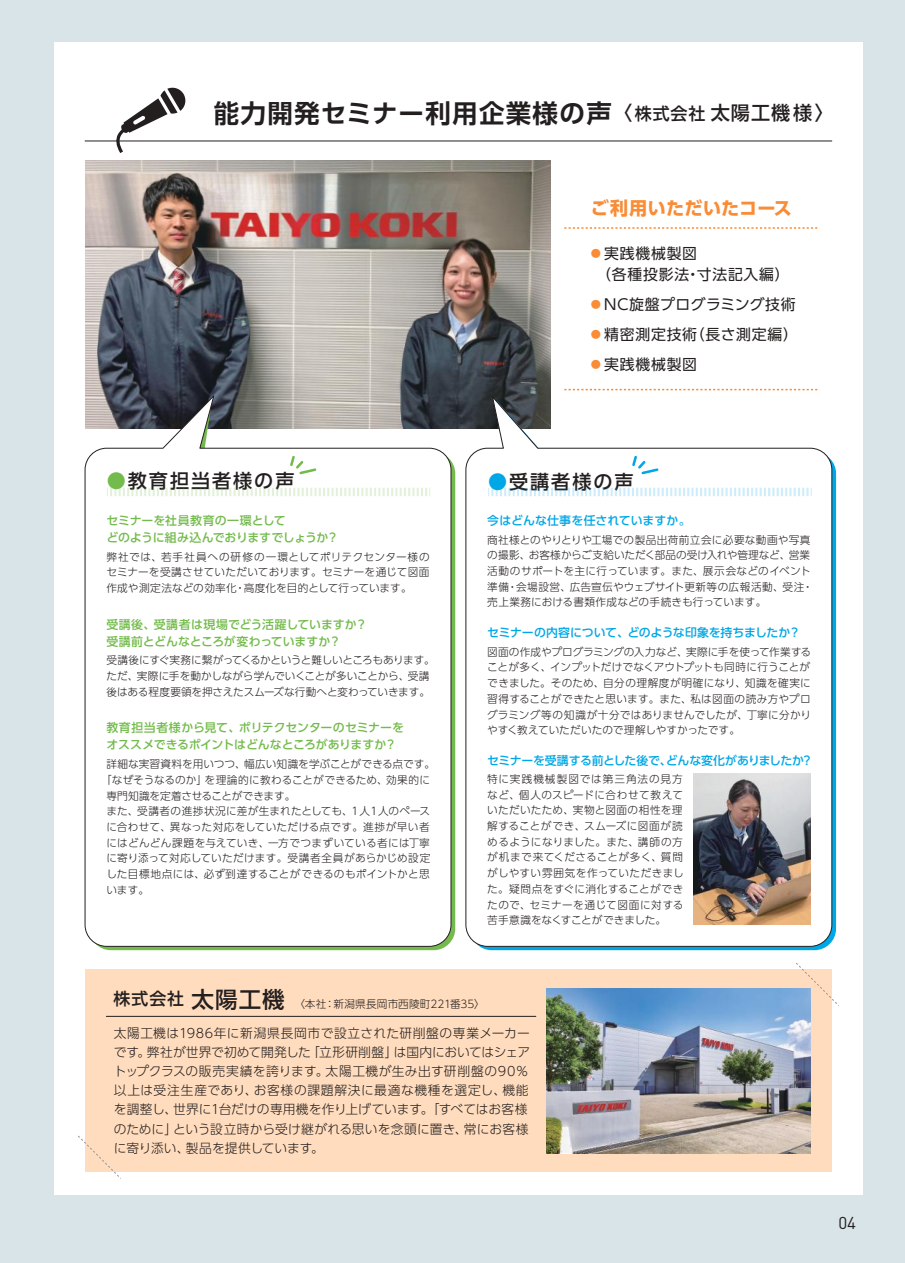
<style>
.page{position:relative;width:905px;height:1263px;background:#d9e4e9}
.page>*{position:absolute;margin:0;border:0;box-sizing:border-box;transform-origin:0 0}
.t1{font:700 25.5px "UD Shin Go Pr 6 De";letter-spacing:.05em;color:#241f1f}
.t2{font:500 19.2px "UD Shin Go Pr 6";letter-spacing:.1em;color:#241f1f}
.t3{font:700 18.15px "UD Shin Go Pr 6";letter-spacing:.01em;color:#f98c35}
.t4{font:16.95px "DIN";color:#241f1f}
.t5{font:14.85px/21.3px "UD Shin Go Pr 6";letter-spacing:.05em;color:#241f1f}
.t6{font:14.85px "UD Shin Go Pr 6";letter-spacing:.02em;color:#241f1f}
.t7{font:300 12.75px/19.2px "UD Shin Go Pr 6";letter-spacing:.02em;color:#241f1f}
.t8{font:500 11.85px/17px "UD Shin Go Pr 6";letter-spacing:-.005em;color:#73bb4c}
.t9{font:500 11.85px "UD Shin Go Pr 6";letter-spacing:-.01em;color:#00a7e6}
.t10{font:300 10.65px/15.8px "UD Shin Go Pr 6";letter-spacing:.01em;color:#241f1f;text-align:justify}
.t11{font:300 10.65px/15.8px "UD Shin Go Pr 6";letter-spacing:-.01em;color:#241f1f}
.t12{font:300 10.65px "UD Shin Go Pr 6";letter-spacing:.03em;color:#241f1f}
.t13{font:300 10.65px "UD Shin Go Pr 6";letter-spacing:-.015em;color:#241f1f}
.s1{font-family:"UD Shin Go Pr 6";font-weight:500;font-size:19.2px}
.s2{font-family:"UD Shin Go Pr 6";font-weight:500;font-size:16.95px}
.s3{color:#f98c35}
.s4{color:#73bb4c}
.s5{color:#00a7e6}
.s6{font-weight:500;font-size:22.5px}
</style>
<div class="page">
<div style="left:54px;top:43px;width:808px;height:1152px;background:#fff"></div>
<img style="left:85px;top:160px;width:466px;height:268px">
<div style="left:85px;top:969px;width:747px;height:203px;background:#ffdcbd"></div>
<svg style="left:84px;top:393px;width:368px;height:554px"></svg>
<svg style="left:465px;top:394px;width:368px;height:553px"></svg>
<svg style="left:796px;top:963px;width:43px;height:44px"></svg>
<svg style="left:78px;top:1135px;width:43px;height:44px"></svg>
<hr style="left:85px;top:141px;width:747px;height:1px;background:#241f1f">
<hr style="left:106px;top:1016px;width:430px;height:1px;background:#241f1f">
<svg style="left:115px;top:87px;width:72px;height:66px"></svg>
<svg style="left:564px;top:227px;width:254px;height:2px"></svg>
<svg style="left:564px;top:389px;width:254px;height:1px"></svg>
<svg style="left:107px;top:488px;width:323px;height:8px"></svg>
<svg style="left:488px;top:488px;width:324px;height:8px"></svg>
<svg style="left:288px;top:454px;width:30px;height:22px"></svg>
<svg style="left:630px;top:454px;width:30px;height:22px"></svg>
<img style="left:693px;top:773px;width:117px;height:151px">
<img style="left:547px;top:988px;width:263px;height:165px">
<h1 class="t1" style="left:214px;top:92px;width:621px">能力開発セミナー利用企業様の声<span class="s1">〈</span><span class="s2">株式会社</span><span class="s1">太陽工機様〉</span></h1>
<h3 class="t3" style="left:591px;top:193px;width:203px">ご利用いただいたコース</h3>
<h3 class="t5" style="left:588px;top:242px;width:203px"><span class="s3">●</span>実践機械製図<br>　（各種投影法・寸法記入編）</h3>
<h3 class="t6" style="left:588px;top:293px;width:209px"><span class="s3">●</span>ＮＣ旋盤プログラミング技術</h3>
<h3 class="t5" style="left:588px;top:323px;width:211px"><span class="s3">●</span>精密測定技術（長さ測定編）</h3>
<h3 class="t5" style="left:588px;top:353px;width:110px"><span class="s3">●</span>実践機械製図</h3>
<h2 class="t2" style="left:107px;top:465px;width:189px"><span class="s4">●</span>教育担当者様の声</h2>
<h2 class="t2" style="left:488px;top:466px;width:147px"><span class="s5">●</span>受講者様の声</h2>
<p class="t8" style="left:106px;top:511px;width:234px">セミナーを社員教育の一環として<br>どのように組み込んでおりますでしょうか？</p>
<p class="t10" style="left:106px;top:548px;width:325px">弊社では、若手社員への研修の一環としてポリテクセンター様のセミナーを受講させていただいております。セミナーを通じて図面作成や測定法などの効率化・高度化を目的として行っています。</p>
<p class="t8" style="left:106px;top:615px;width:262px">受講後、受講者は現場でどう活躍していますか？受講前とどんなところが変わっていますか？</p>
<p class="t11" style="left:106px;top:652px;width:330px">受講後にすぐ実務に繋がってくるかというと難しいところもあります。ただ、実際に手を動かしながら学んでいくことが多いことから、受講後はある程度要領を押さえたスムーズな行動へと変わっていきます。</p>
<p class="t8" style="left:106px;top:719px;width:299px">教育担当者様から見て、ポリテクセンターのセミナーをオススメできるポイントはどんなところがありますか？</p>
<p class="t10" style="left:106px;top:756px;width:330px">詳細な実習資料を用いつつ、幅広い知識を学ぶことができる点です。</p>
<p class="t10" style="left:101px;top:771px;width:330px">「なぜそうなるのか」を理論的に教わることができるため、効果的に</p>
<p class="t13" style="left:106px;top:787px;width:190px">専門知識を定着させることができます。</p>
<p class="t10" style="left:106px;top:803px;width:325px">また、受講者の進捗状況に差が生まれたとしても、1人1人のペース</p>
<p class="t12" style="left:106px;top:818px;width:325px">に合わせて、異なった対応をしていただける点です。進捗が早い者</p>
<p class="t12" style="left:106px;top:834px;width:325px">にはどんどん課題を与えていき、一方でつまずいている者には丁寧</p>
<p class="t10" style="left:106px;top:850px;width:325px">に寄り添って対応していただけます。受講者全員があらかじめ設定</p>
<p class="t10" style="left:106px;top:866px;width:325px">した目標地点には、必ず到達することができるのもポイントかと思</p>
<p class="t10" style="left:106px;top:881px;width:44px">います。</p>
<p class="t9" style="left:487px;top:511px;width:205px">今はどんな仕事を任されていますか。</p>
<p class="t10" style="left:487px;top:531px;width:327px;text-align:left">商社様とのやりとりや工場での製品出荷前立会に必要な動画や写真の撮影、お客様からご支給いただく部品の受け入れや管理など、営業活動のサポートを主に行っています。また、展示会などのイベント準備・会場設営、広告宣伝やウェブサイト更新等の広報活動、受注・売上業務における書類作成などの手続きも行っています。</p>
<p class="t9" style="left:487px;top:623px;width:315px">セミナーの内容について、どのような印象を持ちましたか？</p>
<p class="t10" style="left:487px;top:643px;width:325px">図面の作成やプログラミングの入力など、実際に手を使って作業することが多く、インプットだけでなくアウトプットも同時に行うことができました。そのため、自分の理解度が明確になり、知識を確実に習得することができたと思います。また、私は図面の読み方やプログラミング等の知識が十分ではありませんでしたが、丁寧に分かりやすく教えていただいたので理解しやすかったです。</p>
<p class="t9" style="left:487px;top:750px;width:328px">セミナーを受講する前とした後で、どんな変化がありましたか？</p>
<p class="t10" style="left:487px;top:770px;width:198px">特に実践機械製図では第三角法の見方など、個人のスピードに合わせて教えていただいたため、実物と図面の相性を理解することができ、スムーズに図面が読めるようになりました。また、講師の方が机まで来てくださることが多く、質問がしやすい雰囲気を作っていただきました。疑問点をすぐに消化することができたので、セミナーを通じて図面に対する苦手意識をなくすことができました。</p>
<p class="t10" style="left:114px;top:995px;width:373px"><sup>株式会社</sup> <span class="s6">太陽工機</span> 〈本社：新潟県長岡市西陵町221番35〉</p>
<p class="t7" style="left:114px;top:1023px;width:418px">太陽工機は1986年に新潟県長岡市で設立された研削盤の専業メーカーです。弊社が世界で初めて開発した「立形研削盤」は国内においてはシェアトップクラスの販売実績を誇ります。太陽工機が生み出す研削盤の90％以上は受注生産であり、お客様の課題解決に最適な機種を選定し、機能を調整し、世界に1台だけの専用機を作り上げています。「すべてはお客様のために」という設立時から受け継がれる思いを念頭に置き、常にお客様に寄り添い、製品を提供しています。</p>
<h3 class="t4" style="left:838px;top:1212px;width:19px">04</h3>
</div>
